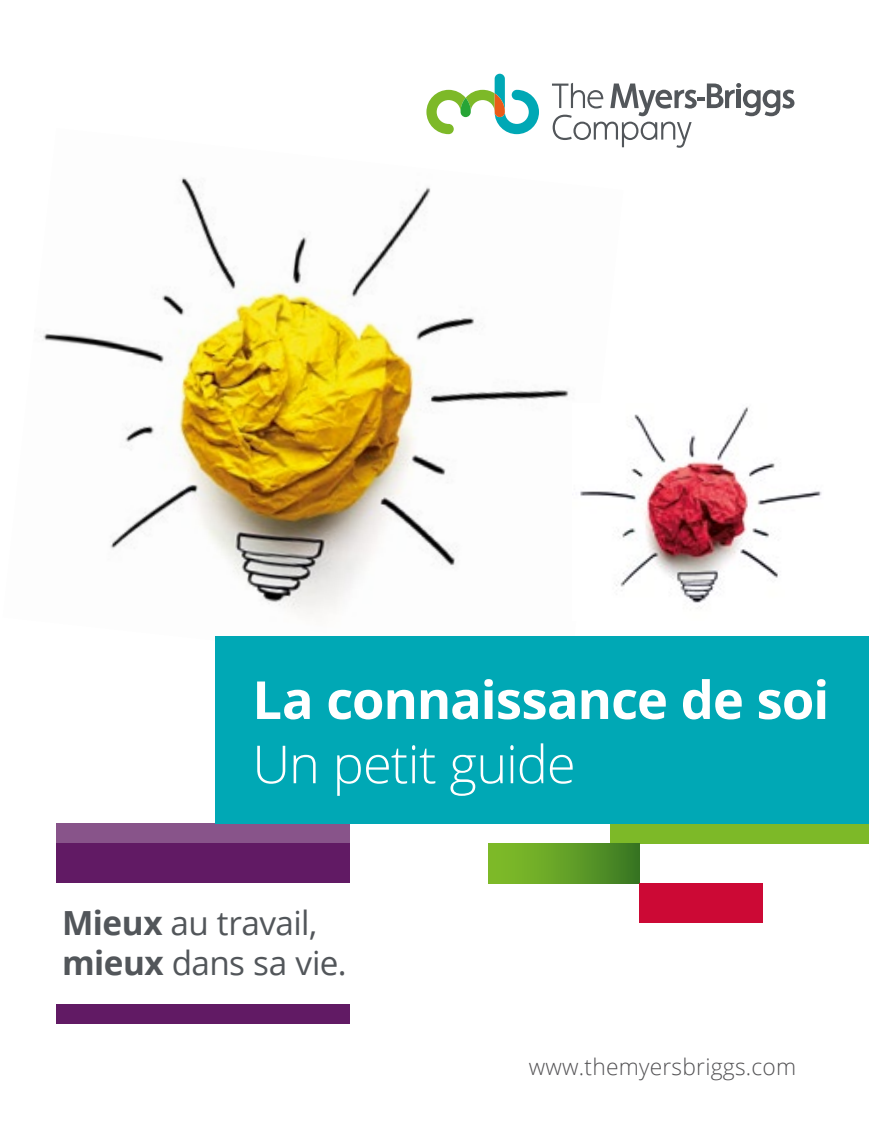
<style>
.page{position:relative;width:869px;height:1141px;background:#fff}
.page>*{position:absolute;margin:0;border:0;box-sizing:border-box;transform-origin:0 0}
.t1{font:700 52.5px "Open Sans";letter-spacing:-.02em;color:#fff}
.t2{font:300 52.5px "Open Sans";letter-spacing:-.02em;color:#fff}
.t3{font:33.25px/40.1px "Open Sans";letter-spacing:-.015em;color:#52565a}
.t4{font:300 22.75px "Open Sans";letter-spacing:.01em;color:#545355}
.s1{font-weight:700}
</style>
<div class="page">
<img style="left:43px;top:134px;width:580px;height:503px">
<div style="left:56px;top:824px;width:294px;height:19px;background:#88548a"></div>
<div style="left:56px;top:843px;width:294px;height:40px;background:#611a64"></div>
<div style="left:215px;top:637px;width:653px;height:187px;background:#00a8b5"></div>
<div style="left:610px;top:824px;width:258px;height:19px;background:#7db928"></div>
<div style="left:56px;top:1005px;width:294px;height:19px;background:#611a64"></div>
<div style="left:488px;top:843px;width:151px;height:40px;background:linear-gradient(to right,#86c329,#3c7a24)"></div>
<div style="left:639px;top:883px;width:123px;height:40px;background:#cc0935"></div>
<svg style="left:426px;top:74px;width:112px;height:60px"></svg>
<svg style="left:551px;top:83px;width:243px;height:65px"></svg>
<img style="left:572px;top:404px;width:250px;height:217px">
<h1 class="t1" style="left:252px;top:663px;width:578px">La connaissance de soi</h1>
<h1 class="t2" style="left:252px;top:728px;width:324px">Un petit guide</h1>
<p class="t3" style="left:62px;top:902px;width:286px"><span class="s1">Mieux</span> au travail, <span class="s1">mieux</span> dans sa vie.</p>
<p class="t4" style="left:528px;top:1051px;width:269px">www.themyersbriggs.com</p>
</div>
